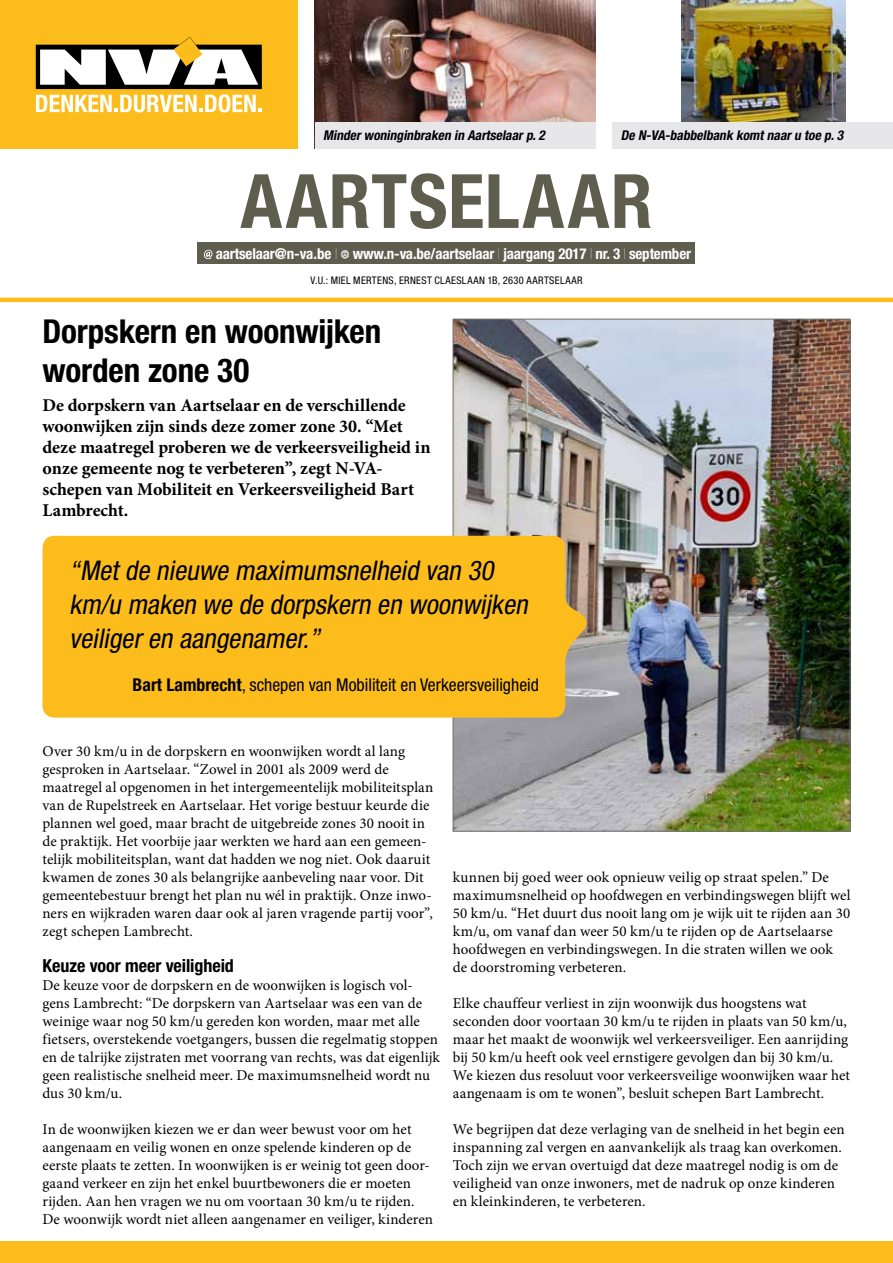
<style>
.page{position:relative;width:893px;height:1263px;background:#fff}
.page>*{position:absolute;margin:0;border:0;box-sizing:border-box;transform-origin:0 0}
.t1{font:700 condensed 75px "Helvetica Neue LT Std";letter-spacing:.02em;color:#5e5d4e}
.t2{font:700 condensed 33px/39px "Helvetica Neue LT Std";letter-spacing:-.005em;color:#000}
.t3{font:italic condensed 27.15px/33.9px "Helvetica Neue LT Std";color:#000}
.t4{font:700 18px/21px "Minion Pro";letter-spacing:-.005em;color:#000}
.t5{font:700 condensed 18px "Helvetica Neue LT Std";color:#000}
.t6{font:condensed 17.7px "Helvetica Neue LT Std";color:#000}
.t7{font:15px/18px "Minion Pro";color:#000}
.t8{font:700 condensed 15px "Helvetica Neue LT Std";letter-spacing:-.01em;color:#fff}
.t9{font:italic 700 condensed 13.5px "Helvetica Neue LT Std";color:#000}
.t10{font:condensed 10.5px "Helvetica Neue LT Std";letter-spacing:.03em;color:#000}
.s1{font-weight:200}
.s2{font-weight:700}
</style>
<div class="page">
<div style="left:0;top:0;width:298px;height:149px;background:#fcbd1c"></div>
<svg style="left:36px;top:37px;width:226px;height:75px"></svg>
<div style="left:0;top:1242px;width:893px;height:21px;background:#fcbd1c"></div>
<div style="left:198px;top:242px;width:497px;height:22px;background:#5e5d4e"></div>
<svg style="left:204px;top:250px;width:8px;height:9px"></svg>
<svg style="left:341px;top:250px;width:8px;height:9px"></svg>
<hr style="left:0;top:298px;width:893px;height:4px;background:#fcbd1c">
<img style="left:455px;top:321px;width:393px;height:508px">
<div style="left:43px;top:536px;width:549px;height:182px;background:#fcbd1c"></div>
<img style="left:315px;top:0;width:280px;height:122px">
<img style="left:681px;top:0;width:164px;height:122px">
<div style="left:315px;top:122px;width:280px;height:27px;background:#e7e7e9"></div>
<div style="left:612px;top:122px;width:281px;height:27px;background:#e7e7e9"></div>
<p class="t9" style="left:323px;top:127px;width:226px">Minderwoninginbraken in Aartselaarp.2</p>
<p class="t9" style="left:621px;top:127px;width:227px">De N-VA-babbelbank komtnaaru toe p.3</p>
<h1 class="t1" style="left:240px;top:156px;width:414px">AARTSELAAR</h1>
<p class="t8" style="left:216px;top:244px;width:477px">aartselaar@n-va.be <span class="s1">I</span> www.n-va.be/aartselaar <span class="s1">I</span> jaargang 2017 <span class="s1">I</span> nr. 3 <span class="s1">I</span> september</p>
<p class="t10" style="left:310px;top:274px;width:274px">V.U.: MIEL MERTENS, ERNEST CLAESLAAN 1B, 2630 AARTSELAAR</p>
<h2 class="t2" style="left:43px;top:311px;width:340px">Dorpskern en woonwijken worden zone 30</h2>
<p class="t4" style="left:43px;top:394px;width:390px">De dorpskern van Aartselaar en de verschillende woonwijken zijn sinds deze zomer zone 30. “Met deze maatregel proberen we de verkeersveiligheid in onze gemeente nog te verbeteren”, zegt N-VA&shy;schepen van Mobiliteit en Verkeersveiligheid Bart Lambrecht.</p>
<h3 class="t3" style="left:69px;top:553px;width:466px">“Metde nieuwe maximumsnelheid van 30 km/u maken we de dorpskern en woonwijken veiligeren aangenamer.”</h3>
<p class="t6" style="left:133px;top:674px;width:408px"><span class="s2">Bart Lambrecht</span>, schepen van Mobiliteit en Verkeersveiligheid</p>
<p class="t7" style="left:43px;top:742px;width:392px">Over 30 km/u in de dorpskern en woonwijken wordt al lang gesproken in Aartselaar. “Zowel in 2001 als 2009 werd de maatregel al opgenomen in het intergemeentelijk mobiliteitsplan van de Rupelstreek en Aartselaar. Het vorige bestuur keurde die plannen wel goed, maar bracht de uitgebreide zones 30 nooit in de praktijk. Het voorbije jaar werkten we hard aan een gemeen&shy;telijk mobiliteitsplan, want dat hadden we nog niet. Ook daaruit kwamen de zones 30 als belangrijke aanbeveling naar voor. Dit gemeentebestuur brengt het plan nu wél in praktijk. Onze inwo&shy;ners en wijkraden waren daar ook al jaren vragende partij voor”, zegt schepen Lambrecht.</p>
<p class="t5" style="left:43px;top:955px;width:193px">Keuze voor meer veiligheid</p>
<p class="t7" style="left:43px;top:976px;width:399px">De keuze voor de dorpskern en de woonwijken is logisch vol&shy;gens Lambrecht: “De dorpskern van Aartselaar was een van de weinige waar nog 50 km/u gereden kon worden, maar met alle fietsers, overstekende voetgangers, bussen die regelmatig stoppen en de talrijke zijstraten met voorrang van rechts, was dat eigenlijk geen realistische snelheid meer. De maximumsnelheid wordt nu dus 30 km/u.</p>
<p class="t7" style="left:43px;top:1120px;width:392px">In de woonwijken kiezen we er dan weer bewust voor om het aangenaam en veilig wonen en onze spelende kinderen op de eerste plaats te zetten. In woonwijken is er weinig tot geen door&shy;gaand verkeer en zijn het enkel buurtbewoners die er moeten rijden. Aan hen vragen we nu om voortaan 30 km/u te rijden.<br>De woonwijk wordt niet alleen aangenamer en veiliger, kinderen</p>
<p class="t7" style="left:453px;top:868px;width:399px">kunnen bij goed weer ook opnieuw veilig op straat spelen.” De maximumsnelheid op hoofdwegen en verbindingswegen blijft wel 50 km/u. “Het duurt dus nooit lang om je wijk uit te rijden aan 30 km/u, om vanaf dan weer 50 km/u te rijden op de Aartselaarse hoofdwegen en verbindingswegen. In die straten willen we ook de doorstroming verbeteren.</p>
<p class="t7" style="left:453px;top:994px;width:399px">Elke chauffeur verliest in zijn woonwijk dus hoogstens wat seconden door voortaan 30 km/u te rijden in plaats van 50 km/u, maar het maakt de woonwijk wel verkeersveiliger. Een aanrijding bij 50 km/u heeft ook veel ernstigere gevolgen dan bij 30 km/u.<br>We kiezen dus resoluut voor verkeersveilige woonwijken waar het aangenaam is om te wonen”, besluit schepen Bart Lambrecht.</p>
<p class="t7" style="left:453px;top:1120px;width:393px">We begrijpen dat deze verlaging van de snelheid in het begin een inspanning zal vergen en aanvankelijk als traag kan overkomen.<br>Toch zijn we ervan overtuigd dat deze maatregel nodig is om de veiligheid van onze inwoners, met de nadruk op onze kinderen en kleinkinderen, te verbeteren.</p>
</div>
